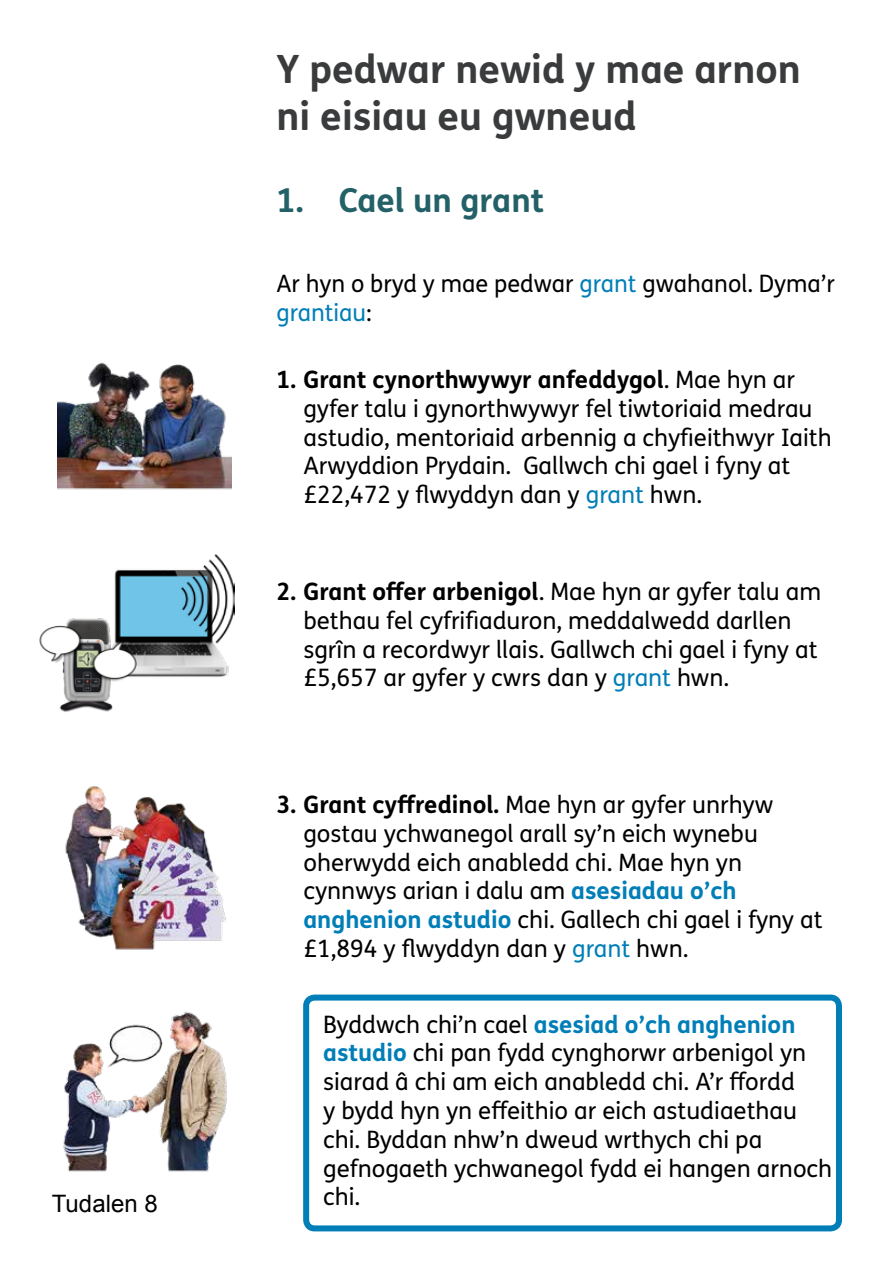
<style>
.page{position:relative;width:893px;height:1263px;background:#fff}
.page>*{position:absolute;margin:0;border:0;box-sizing:border-box;transform-origin:0 0}
.t1{font:700 39px/46.8px "FS Me Pro";color:#3a3b3c}
.t2{font:700 33px "FS Me Pro";color:#236067}
.t3{font:24px/28.8px "FS Me Pro";color:#000}
.t4{font:24px "Arial";color:#000}
.s1{color:#007eb7}
.s2{font-weight:700}
.s3{font-weight:700;color:#007eb7}
</style>
<div class="page">
<div style="left:303px;top:994px;width:539px;height:237px;border:6px solid #007eb7;border-radius:9px"></div>
<img style="left:58px;top:362px;width:174px;height:128px">
<img style="left:65px;top:786px;width:161px;height:164px">
<img style="left:63px;top:1011px;width:164px;height:161px">
<img style="left:114px;top:569px;width:115px;height:108px">
<img style="left:175px;top:554px;width:59px;height:95px">
<img style="left:39px;top:613px;width:100px;height:99px">
<p class="t4" style="left:52px;top:1188px;width:107px">Tudalen 8</p>
<h1 class="t1" style="left:276px;top:44px;width:526px">Y pedwar newid y mae arnon ni eisiau eu gwneud</h1>
<h2 class="t2" style="left:276px;top:175px;width:269px">1. Cael un grant</h2>
<p class="t3" style="left:276px;top:269px;width:560px">Ar hyn o bryd y mae pedwar <span class="s1">grant</span> gwahanol. Dyma’r <span class="s1">grantiau</span>:</p>
<p class="t3" style="left:303px;top:365px;width:530px;text-indent:-27px"><span class="s2">1. Grant cynorthwywyr anfeddygol</span>. Mae hyn ar gyfer talu i gynorthwywyr fel tiwtoriaid medrau astudio, mentoriaid arbennig a chyfieithwyr Iaith Arwyddion Prydain. Gallwch chi gael i fyny at £22,472 y flwyddyn dan y <span class="s1">grant</span> hwn.</p>
<p class="t3" style="left:303px;top:577px;width:519px;text-indent:-27px"><span class="s2">2. Grant offer arbenigol</span>. Mae hyn ar gyfer talu am bethau fel cyfrifiaduron, meddalwedd darllen sgrîn a recordwyr llais. Gallwch chi gael i fyny at £5,657 ar gyfer y cwrs dan y <span class="s1">grant</span> hwn.</p>
<p class="t3" style="left:303px;top:790px;width:521px;text-indent:-27px"><span class="s2">3. Grant cyffredinol.</span> Mae hyn ar gyfer unrhyw gostau ychwanegol arall sy’n eich wynebu oherwydd eich anabledd chi. Mae hyn yn cynnwys arian i dalu am <span class="s3">asesiadau o’ch anghenion astudio</span> chi. Gallech chi gael i fyny at £1,894 y flwyddyn dan y <span class="s1">grant</span> hwn.</p>
<p class="t3" style="left:323px;top:1009px;width:511px">Byddwch chi’n cael <span class="s3">asesiad o’ch anghenion astudio</span> chi pan fydd cynghorwr arbenigol yn siarad â chi am eich anabledd chi. A’r ffordd<br>y bydd hyn yn effeithio ar eich astudiaethau chi. Byddan nhw’n dweud wrthych chi pa gefnogaeth ychwanegol fydd ei hangen arnoch chi.</p>
</div>
